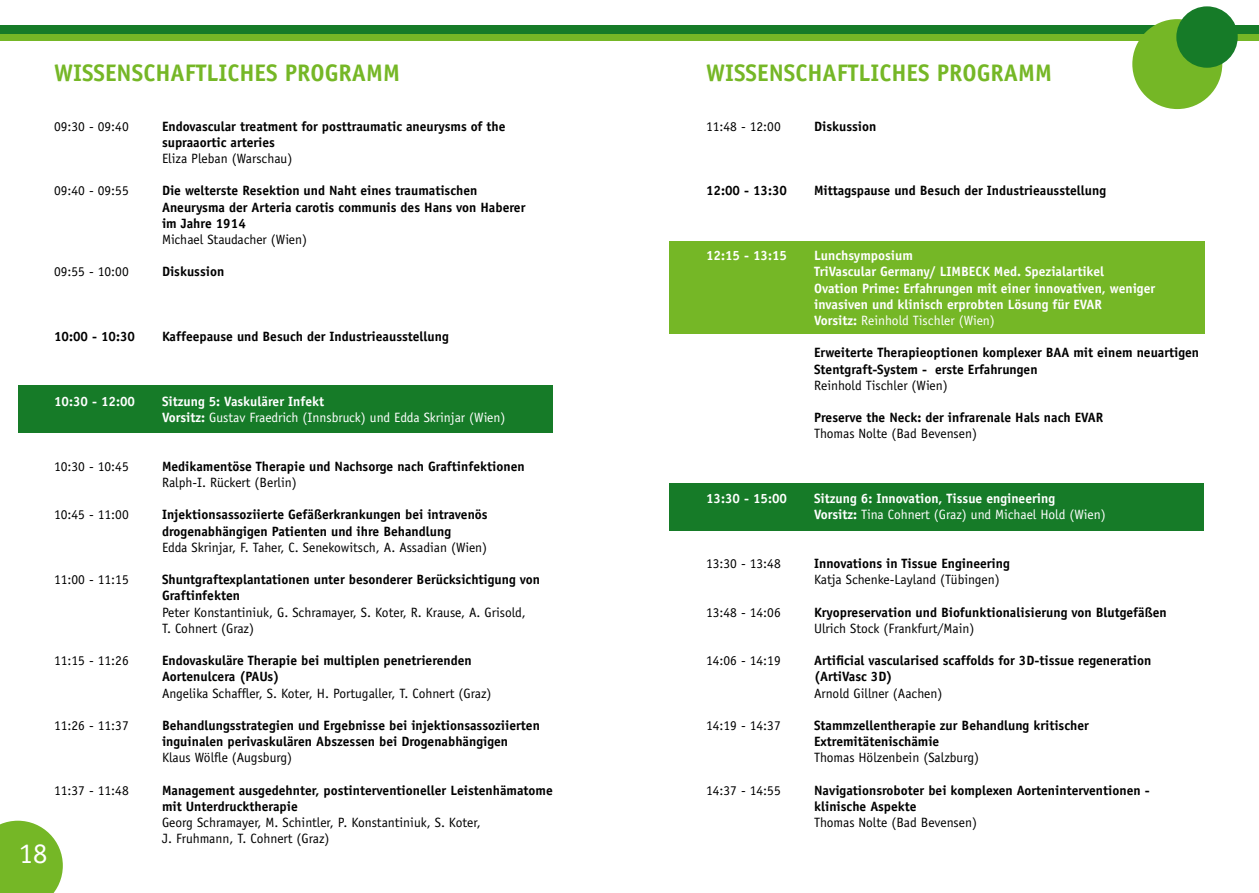
<style>
.page{position:relative;width:1259px;height:893px;background:#fff}
.page>*{position:absolute;margin:0;border:0;box-sizing:border-box;transform-origin:0 0}
.t1{font:28.5px "Officina Sans Std";color:#fff}
.t2{font:700 24px "Officina Sans Std";color:#75b726}
.t3{font:700 13.5px/16.2px "Officina Sans Std";color:#000}
.t4{font:13.5px/16.2px "Officina Sans Std";color:#000}
.t5{font:700 13.5px/16.2px "Officina Sans Std";color:#fff}
.t6{font:13.5px/16.2px "Officina Sans Std";color:#fff}
.s1{font-weight:700}
.s2{font-weight:400}
</style>
<div class="page">
<div style="left:0;top:32px;width:1259px;height:9px;background:#75b726"></div>
<div style="left:0;top:26px;width:1259px;height:8px;background:#167b28"></div>
<div style="left:1132px;top:19px;width:90px;height:90px;background:#75b726;border-radius:50%"></div>
<div style="left:1176px;top:6px;width:61px;height:62px;background:#167b28;border-radius:50%"></div>
<svg style="left:0;top:821px;width:63px;height:72px;background:#85bf3f"></svg>
<div style="left:670px;top:242px;width:535px;height:92px;background:#75b726"></div>
<div style="left:18px;top:385px;width:534px;height:47px;background:#167b28"></div>
<div style="left:669px;top:483px;width:535px;height:48px;background:#167b28"></div>
<h2 class="t2" style="left:54px;top:58px;width:14px">Wiss</h2>
<h2 class="t2" style="left:105px;top:58px;width:263px">enschaftlich es Programm</h2>
<h2 class="t2" style="left:706px;top:58px;width:14px">Wiss</h2>
<h2 class="t2" style="left:757px;top:58px;width:263px">enschaftlich es Programm</h2>
<p class="t4" style="left:54px;top:118px;width:76px">09:30 - 09:40</p>
<p class="t3" style="left:162px;top:118px;width:345px">Endovascular treatment for posttraumatic aneurysms of the supraaortic arteries</p>
<p class="t4" style="left:162px;top:150px;width:132px">Eliza Pleban (Warschau)</p>
<p class="t4" style="left:54px;top:183px;width:76px">09:40 - 09:55</p>
<p class="t3" style="left:162px;top:182px;width:365px">Die welterste Resektion und N aht eines traumatischen<br>Aneurysma der Arteria carotis communis des Hans von Haberer im Jahre 1914</p>
<p class="t4" style="left:162px;top:231px;width:147px">Michael Staudacher (Wien)</p>
<p class="t4" style="left:54px;top:264px;width:76px">09:55 - 10:00</p>
<p class="t3" style="left:162px;top:263px;width:64px">Diskussion</p>
<p class="t3" style="left:54px;top:328px;width:83px">10:00 - 10:30</p>
<p class="t3" style="left:162px;top:328px;width:288px">Kaffeepause und Besuch der Industrieausstellung</p>
<h1 class="t1" style="left:19px;top:836px;width:30px">18</h1>
<p class="t5" style="left:54px;top:393px;width:83px">10:30 - 12:00</p>
<p class="t6" style="left:162px;top:393px;width:345px"><span class="s1">Sitzung 5: Vaskulärer Infekt<br>Vorsitz:</span> Gustav Fraedrich (Innsbruck) und Edda Skrinjar (Wien)</p>
<p class="t4" style="left:54px;top:458px;width:76px">10:30 - 10:45</p>
<p class="t3" style="left:162px;top:458px;width:364px">Medikamentöse Therapie und N achsorge nach Graftinfektionen</p>
<p class="t4" style="left:162px;top:474px;width:136px">Ralph-I. Rückert (Berlin)</p>
<p class="t4" style="left:54px;top:507px;width:76px">10:45 - 11:00</p>
<p class="t3" style="left:162px;top:506px;width:327px">Injektionsassoziierte Gefäßerkrankungen bei intravenös drogenabhängigen Patienten und ihre Behandlung</p>
<p class="t4" style="left:162px;top:539px;width:327px">Edda Skrinjar, F. Taher, C. Senekowitsch, A. Assadian (Wien)</p>
<p class="t4" style="left:54px;top:571px;width:76px">11:00 - 11:15</p>
<p class="t3" style="left:162px;top:571px;width:379px">Shuntgraftexplantationen unter besonderer Berücksichtigung von<br>Graftinfekten</p>
<p class="t4" style="left:162px;top:604px;width:365px">Peter Konstantiniuk, G. Schramayer, S. Koter, R. Krause, A. Grisold,<br>T. Cohnert (Graz)</p>
<p class="t4" style="left:54px;top:652px;width:76px">11:15 - 11:26</p>
<p class="t3" style="left:162px;top:652px;width:311px">Endovaskuläre Therapie bei multiplen penetrierenden<br>Aortenulcera (PAUs)</p>
<p class="t4" style="left:162px;top:685px;width:331px">Angelika Schaffler, S. Koter, H. Portugaller, T. Cohnert (Graz)</p>
<p class="t4" style="left:54px;top:717px;width:76px">11:26 - 11:37</p>
<p class="t3" style="left:162px;top:717px;width:379px">Behandlungsstrategien und Ergebnisse bei injektionsassoziierten inguinalen perivaskulären Abszessen bei Drogenabhängigen</p>
<p class="t4" style="left:162px;top:750px;width:132px">Klaus Wölfle (Augsburg)</p>
<p class="t4" style="left:54px;top:782px;width:76px">11:37 - 11:48</p>
<p class="t3" style="left:162px;top:782px;width:392px">Management ausgedehnter, postinterventioneller Leistenhämatome mit Unterdrucktherapie</p>
<p class="t4" style="left:162px;top:814px;width:320px">Georg Schramayer, M. Schintler, P. Konstantiniuk, S. Koter,<br>J. Fruhmann, T. Cohnert (Graz)</p>
<p class="t4" style="left:706px;top:118px;width:76px">11:48 - 12:00</p>
<p class="t3" style="left:814px;top:118px;width:64px">Diskussion</p>
<p class="t3" style="left:706px;top:182px;width:83px">12:00 - 13:30</p>
<p class="t3" style="left:814px;top:182px;width:293px">Mittagspause und Besuch der Industrieausstellung</p>
<p class="t5" style="left:706px;top:247px;width:208px">12:15 - 13:15 Lunchsymposium<br>T</p>
<p class="t5" style="left:814px;top:263px;width:343px;text-indent:6px">riVascular Germany/ LIMBECK Med. Spezialartikel<br>Ovation Prime: Erfahrungen mit einer innovativen, weniger invasiven und klinisch erprobten Lösung für EVAR<br>Vorsitz: <span class="s2">Reinhold Tischler (Wien)</span></p>
<p class="t3" style="left:814px;top:344px;width:387px">Erweiterte Therapieoptionen komplexer BAA mit einem neuartigen<br>Stentgraft-System - erste Erfahrungen</p>
<p class="t4" style="left:814px;top:377px;width:135px">Reinhold Tischler (Wien)</p>
<p class="t3" style="left:814px;top:409px;width:289px">Preserve the N eck: der infrarenale Hals nach EVAR</p>
<p class="t4" style="left:814px;top:426px;width:165px">Thomas Nolte (Bad Bevensen)</p>
<p class="t5" style="left:706px;top:490px;width:83px">13:30 - 15:00</p>
<p class="t5" style="left:814px;top:490px;width:293px">Sitzung 6: Innovation, Tissue engineering<br>Vorsitz: <span class="s2">Tina Cohnert (Graz) und Michael Hold (Wien)</span></p>
<p class="t4" style="left:706px;top:555px;width:76px">13:30 - 13:48</p>
<p class="t3" style="left:814px;top:555px;width:197px">Innovations in Tissue Engineering</p>
<p class="t4" style="left:814px;top:571px;width:187px">Katja Schenke-Layland (Tübingen)</p>
<p class="t4" style="left:706px;top:604px;width:76px">13:48 - 14:06</p>
<p class="t3" style="left:814px;top:604px;width:354px">Kryopreservation und Biofunktionalisierung von Blutgefäßen</p>
<p class="t4" style="left:814px;top:620px;width:162px">Ulrich Stock (Frankfurt/Main)</p>
<p class="t4" style="left:706px;top:652px;width:76px">14:06 - 14:19</p>
<p class="t3" style="left:814px;top:652px;width:339px">Artificial vascularised scaffolds for 3D-tissue regeneration (ArtiVasc 3D)</p>
<p class="t4" style="left:814px;top:685px;width:130px">Arnold Gillner (Aachen)</p>
<p class="t4" style="left:706px;top:717px;width:76px">14:19 - 14:37</p>
<p class="t3" style="left:814px;top:717px;width:276px">Stammzellentherapie zur Behandlung kritischer</p>
<p class="t3" style="left:706px;top:733px;width:40px">E</p>
<p class="t3" style="left:820px;top:733px;width:120px">xtremitätenischämie</p>
<p class="t4" style="left:814px;top:750px;width:167px">Thomas Hölzenbein (Salzburg)</p>
<p class="t4" style="left:706px;top:782px;width:76px">14:37 - 14:55</p>
<p class="t3" style="left:814px;top:782px;width:337px">N avigationsroboter bei komplexen Aorteninterventionen - klinische Aspekte</p>
<p class="t4" style="left:814px;top:814px;width:165px">Thomas Nolte (Bad Bevensen)</p>
</div>
